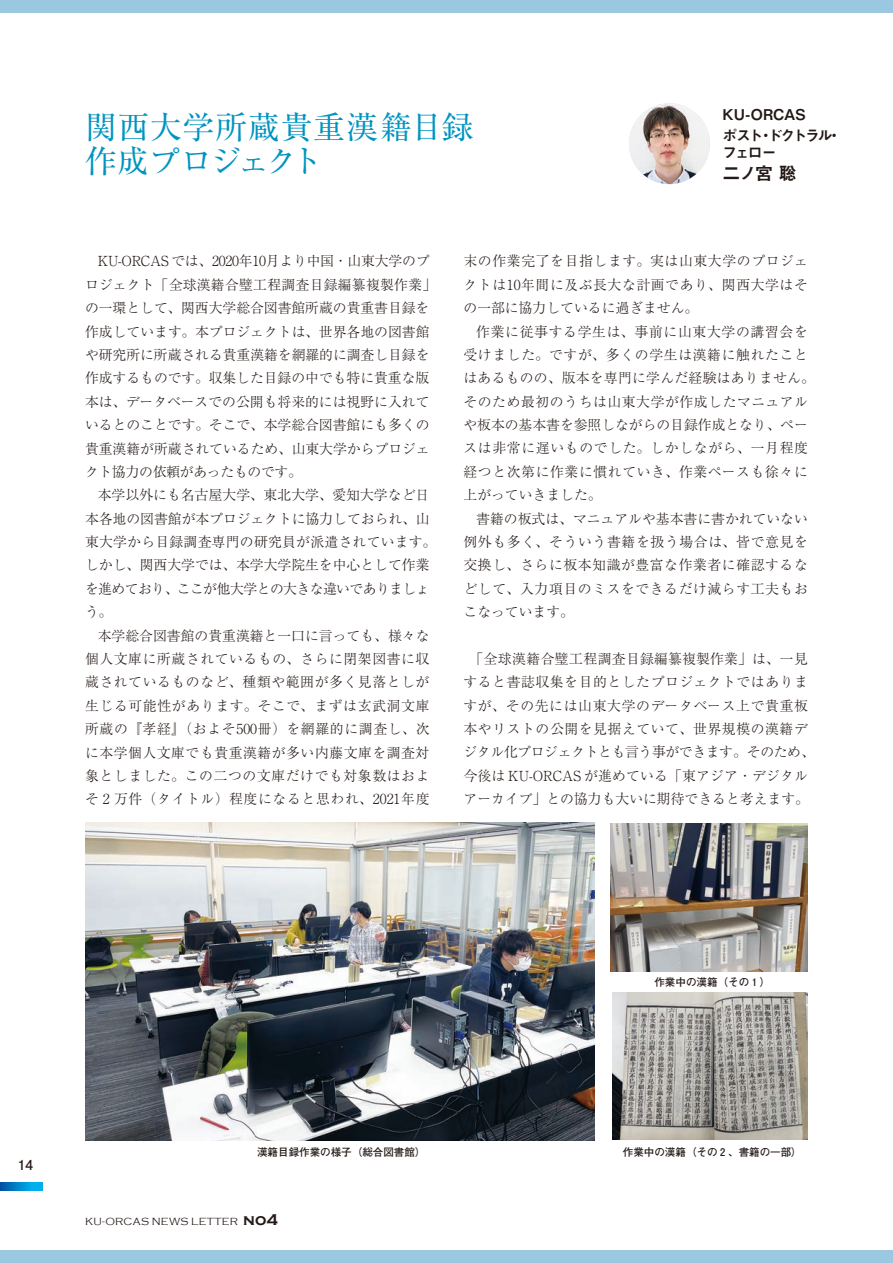
<style>
.page{position:relative;width:893px;height:1263px;background:#fff}
.page>*{position:absolute;margin:0;border:0;box-sizing:border-box;transform-origin:0 0}
.t1{font:31.95px/34px "Ryumin Pr 6";letter-spacing:.01em;color:#0094c1}
.t2{font:17.85px "Midashi Go Pro MB31";color:#231916}
.t3{font:14.85px/21.3px "Midashi Go Pro MB31";letter-spacing:-.085em;color:#231916}
.t4{font:14.85px "Midashi Go Pro MB31";letter-spacing:-.105em;color:#231916}
.t5{font:300 13.8px/23.4px "Ryumin Pr 6";letter-spacing:.005em;color:#231916;text-align:justify}
.t6{font:300 13.8px/23.4px "Ryumin Pr 6";letter-spacing:.045em;color:#231916}
.t7{font:300 13.8px/23.4px "Ryumin Pr 6";letter-spacing:.03em;color:#231916;text-align:center}
.t8{font:700 13.8px "Futo Go B101 Pr 6";color:#231916}
.t9{font:300 10.65px "Copperplate Gothic";letter-spacing:.035em;color:#231916}
.t10{font:700 10.5px "Futo Go B101 Pr 6";color:#231916}
.s1{font-weight:700;font-size:15.9px}
</style>
<div class="page">
<div style="left:0;top:0;width:893px;height:13px;background:#99c8e0"></div>
<div style="left:0;top:1250px;width:893px;height:13px;background:#99c8e0"></div>
<img style="left:629px;top:103px;width:81px;height:81px;border-radius:40px">
<img style="left:85px;top:822px;width:509px;height:318px">
<img style="left:611px;top:824px;width:196px;height:148px">
<img style="left:612px;top:993px;width:196px;height:147px">
<svg style="left:0;top:1182px;width:43px;height:9px"></svg>
<h1 class="t1" style="left:85px;top:108px;width:390px">関西大学所蔵貴重漢籍目録作成プロジェクト</h1>
<p class="t3" style="left:723px;top:102px;width:120px">KU-ORCAS<br>ポスト・ドクトラル・</p>
<p class="t4" style="left:723px;top:140px;width:56px">フェロー</p>
<p class="t2" style="left:723px;top:159px;width:76px">二ノ宮 聡</p>
<p class="t5" style="left:85px;top:249px;width:353px;text-align:left;text-indent:13px">KU-ORCAS では、2020年10月より中国・山東大学のプロジェクト「全球漢籍合璧工程調査目録編纂複製作業」の一環として、関西大学総合図書館所蔵の貴重書目録を作成しています。本プロジェクトは、世界各地の図書館や研究所に所蔵される貴重漢籍を網羅的に調査し目録を作成するものです。収集した目録の中でも特に貴重な版本は、データベースでの公開も将来的には視野に入れているとのことです。そこで、本学総合図書館にも多くの貴重漢籍が所蔵されているため、山東大学からプロジェクト協力の依頼があったものです。</p>
<p class="t5" style="left:85px;top:483px;width:353px;text-align:left;text-indent:13px">本学以外にも名古屋大学、東北大学、愛知大学など日本各地の図書館が本プロジェクトに協力しておられ、山東大学から目録調査専門の研究員が派遣されています。しかし、関西大学では、本学大学院生を中心として作業を進めており、ここが他大学との大きな違いでありましょう。</p>
<p class="t5" style="left:85px;top:623px;width:346px;text-indent:13px">本学総合図書館の貴重漢籍と一口に言っても、様々な個人文庫に所蔵されているもの、さらに閉架図書に収蔵されているものなど、種類や範囲が多く見落としが生じる可能性があります。そこで、まずは玄武洞文庫所蔵の『孝経』（およそ500冊）を網羅的に調査し、次に本学個人文庫でも貴重漢籍が多い内藤文庫を調査対象としました。この二つの文庫だけでも対象数はおよそ 2 万件（タイトル）程度になると思われ、2021年度</p>
<p class="t5" style="left:463px;top:249px;width:346px">末の作業完了を目指します。実は山東大学のプロジェクトは10年間に及ぶ長大な計画であり、関西大学はその一部に協力しているに過ぎません。</p>
<p class="t6" style="left:463px;top:319px;width:353px;text-indent:13px">作業に従事する学生は、事前に山東大学の講習会を受けました。ですが、多くの学生は漢籍に触れたことはあるものの、版本を専門に学んだ経験はありません。そのため最初のうちは山東大学が作成したマニュアルや板本の基本書を参照しながらの目録作成となり、ペースは非常に遅いものでした。しかしながら、一月程度経つと次第に作業に慣れていき、作業ペースも徐々に上がっていきました。</p>
<p class="t5" style="left:463px;top:506px;width:346px;text-indent:13px">書籍の板式は、マニュアルや基本書に書かれていない例外も多く、そういう書籍を扱う場合は、皆で意見を交換し、さらに板本知識が豊富な作業者に確認するなどして、入力項目のミスをできるだけ減らす工夫もおこなっています。</p>
<p class="t7" style="left:463px;top:646px;width:353px">「全球漢籍合璧工程調査目録編纂複製作業」は、一見すると書誌収集を目的としたプロジェクトではありますが、その先には山東大学のデータベース上で貴重板本やリストの公開を見据えていて、世界規模の漢籍デジタル化プロジェクトとも言う事ができます。そのため、今後は KU-ORCAS が進めている「東アジア・デジタルアーカイブ」との協力も大いに期待できると考えます。</p>
<p class="t10" style="left:654px;top:974px;width:117px">作業中の漢籍（その１）</p>
<p class="t8" style="left:18px;top:1154px;width:17px">14</p>
<p class="t10" style="left:257px;top:1144px;width:170px">漢籍目録作業の様子（総合図書館）</p>
<p class="t10" style="left:623px;top:1144px;width:180px">作業中の漢籍（その２、書籍の一部）</p>
<p class="t9" style="left:85px;top:1216px;width:194px">KU-ORCAS NEWS LETTER <span class="s1">no4</span></p>
</div>
